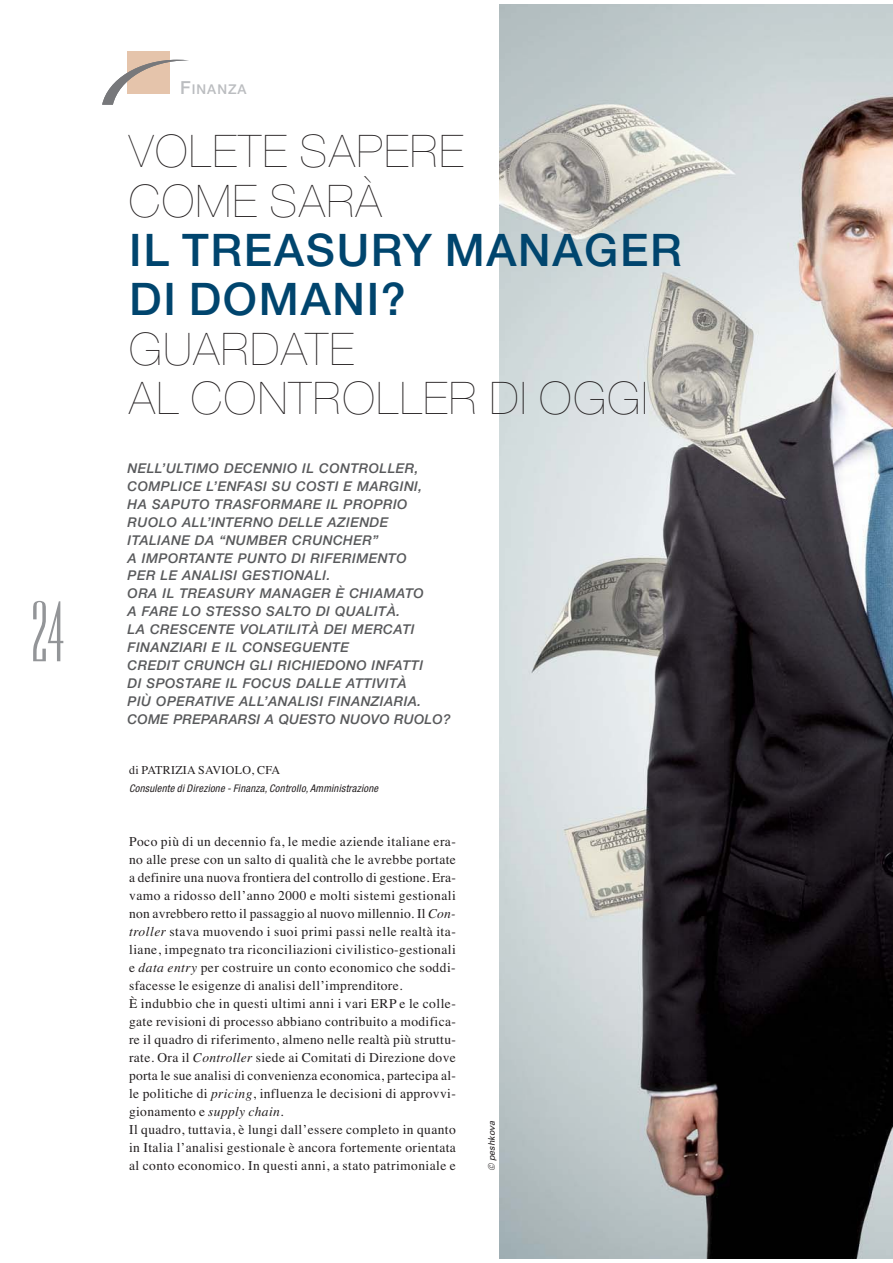
<style>
.page{position:relative;width:893px;height:1263px;background:#fff}
.page>*{position:absolute;margin:0;border:0;box-sizing:border-box;transform-origin:0 0}
.t1{font:90px "Iris Let Plain";color:#939598}
.t2{font:200 45px/49.5px "Helvetica Neue";letter-spacing:.04em;color:#231f20}
.t3{font:500 45px/49.5px "Helvetica Neue";letter-spacing:.04em;color:#00456e}
.t4{font:13.5px/18px "Times";letter-spacing:.03em;color:#231f20}
.t5{font:italic 500 13.5px/18px "Helvetica Neue";letter-spacing:.035em;color:#58595b}
.t6{font:500 13.5px "Helvetica Neue";letter-spacing:.075em;color:#bbbdc0}
.t7{font:12px "Times";letter-spacing:.025em;color:#231f20}
.t8{font:italic condensed 10.5px "Helvetica Neue";letter-spacing:.025em;color:#231f20}
.t9{font:italic 9px "Univers";color:#231f20}
.s1{font-size:18px}
.s2{font-style:italic}
</style>
<div class="page">
<img style="left:499px;top:4px;width:393px;height:1254px">
<div style="left:128px;top:51px;width:42px;height:43px;background:#e5c4ab"></div>
<svg style="left:102px;top:60px;width:87px;height:44px"></svg>
<h1 class="t1" style="left:31px;top:578px;width:34px">24</h1>
<p class="t6" style="left:180px;top:84px;width:68px"><span class="s1">F</span>INANZA</p>
<h2 class="t2" style="left:129px;top:130px;width:336px">VOLETE SAPERE<br>COME SARÀ</h2>
<h2 class="t3" style="left:129px;top:230px;width:554px">IL TREASURY MANAGER<br>DI DOMANI?</h2>
<h2 class="t2" style="left:129px;top:328px;width:520px">GUARDATE<br>AL CONTROLLER DI OGGI</h2>
<p class="t5" style="left:128px;top:460px;width:324px">NELL’ULTIMO DECENNIO IL CONTROLLER, COMPLICE L’ENFASI SU COSTI E MARGINI,<br>HA SAPUTO TRASFORMARE IL PROPRIO RUOLO ALL’INTERNO DELLE AZIENDE ITALIANE DA “NUMBER CRUNCHER”<br>A IMPORTANTE PUNTO DI RIFERIMENTO<br>PER LE ANALISI GESTIONALI.<br>ORA IL TREASURY MANAGER È CHIAMATO<br>A FARE LO STESSO SALTO DI QUALITÀ.<br>LA CRESCENTE VOLATILITÀ DEI MERCATI FINANZIARI E IL CONSEGUENTE<br>CREDIT CRUNCH GLI RICHIEDONO INFATTI<br>DI SPOSTARE IL FOCUS DALLE ATTIVITÀ<br>PIÙ OPERATIVE ALL’ANALISI FINANZIARIA.<br>COME PREPARARSI A QUESTO NUOVO RUOLO?</p>
<p class="t7" style="left:129px;top:765px;width:152px">di PATRIZIA SAVIOLO, CFA</p>
<p class="t8" style="left:129px;top:784px;width:253px">Consulente diDirezione - Finanza,Controllo,Amministrazione</p>
<p class="t4" style="left:129px;top:833px;width:328px">Poco più di un decennio fa, le medie aziende italiane era&shy;no alle prese con un salto di qualità che le avrebbe portate a definire una nuova frontiera del controllo di gestione. Era&shy;vamo a ridosso dell’anno 2000 e molti sistemi gestionali non avrebbero retto il passaggio al nuovo millennio. Il <span class="s2">Con&shy;troller</span> stava muovendo i suoi primi passi nelle realtà ita&shy;liane, impegnato tra riconciliazioni civilistico-gestionali e <span class="s2">data entry</span> per costruire un conto economico che soddi&shy;sfacesse le esigenze di analisi dell’imprenditore.<br>È indubbio che in questi ultimi anni i vari ERP e le colle&shy;gate revisioni di processo abbiano contribuito a modifica&shy;re il quadro di riferimento, almeno nelle realtà più struttu&shy;rate. Ora il <span class="s2">Controller</span> siede ai Comitati di Direzione dove porta le sue analisi di convenienza economica, partecipa al&shy;le politiche di <span class="s2">pricing</span>, influenza le decisioni di approvvi&shy;gionamento e <span class="s2">supply chain</span>.<br>Il quadro, tuttavia, è lungi dall’essere completo in quanto in Italia l’analisi gestionale è ancora fortemente orientata al conto economico. In questi anni, a stato patrimoniale e</p>
<p class="t9" style="left:488px;top:1171px;width:54px;rotate:-90deg">© pesh kova</p>
</div>
